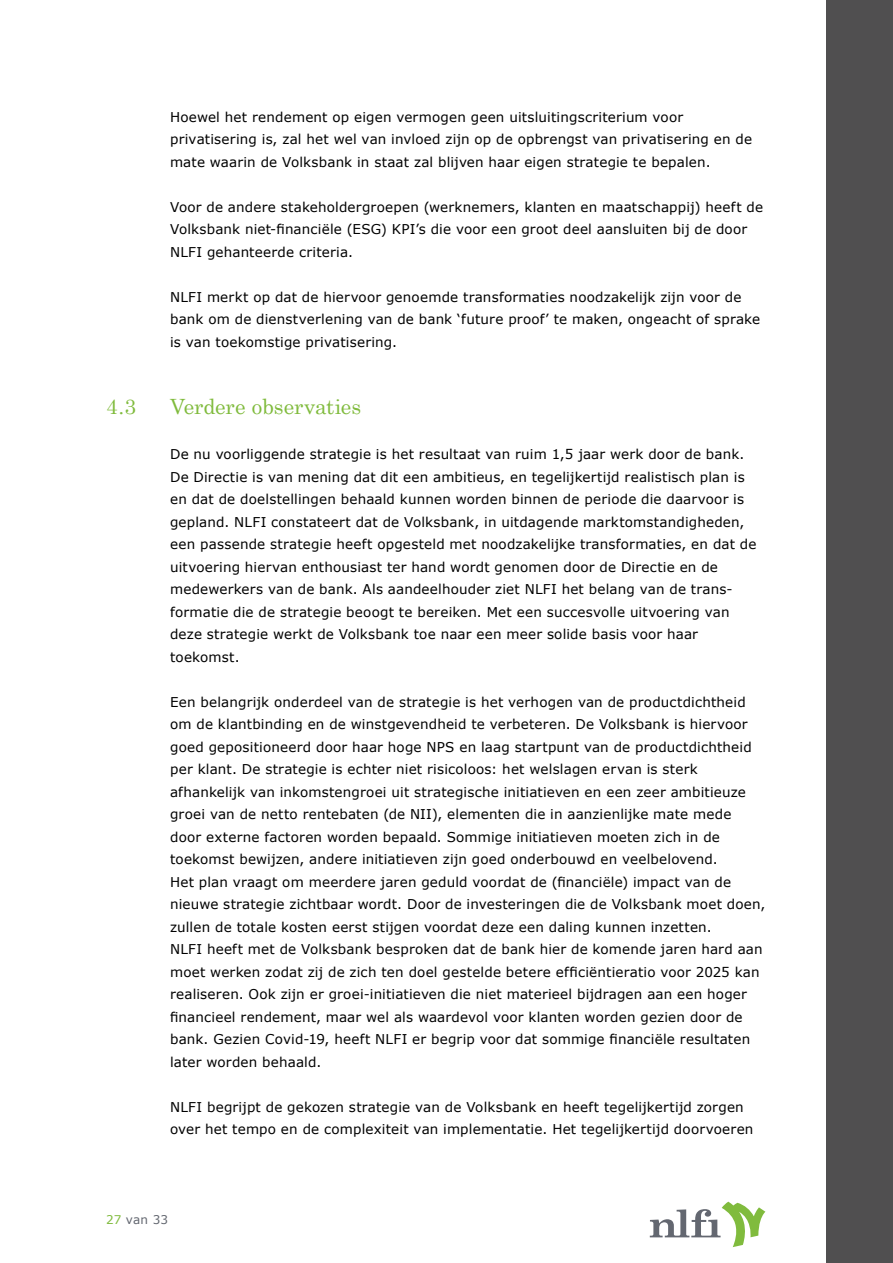
<style>
.page{position:relative;width:893px;height:1263px;background:#fff}
.page>*{position:absolute;margin:0;border:0;box-sizing:border-box;transform-origin:0 0}
.t1{font:21px "Century Schoolbook";letter-spacing:-.005em;color:#80bb3d}
.t2{font:13.5px/22.5px "Verdana";letter-spacing:.01em;color:#000}
.t3{font:12px "Verdana";letter-spacing:.01em;color:#636770}
.s1{color:#80bb3d}
</style>
<div class="page">
<div style="left:826px;top:0;width:67px;height:1263px;background:#504f50"></div>
<svg style="left:650px;top:1201px;width:115px;height:46px"></svg>
<p class="t2" style="left:170px;top:106px;width:584px">Hoewel het rendement op eigen vermogen geen uitsluitingscriterium voor privatisering is, zal het wel van invloed zijn op de opbrengst van privatisering en de mate waarin de Volksbank in staat zal blijven haar eigen strategie te bepalen.</p>
<p class="t2" style="left:170px;top:196px;width:595px">Voor de andere stakeholdergroepen (werknemers, klanten en maatschappij) heeft de<br>Volksbank niet-financiële (ESG) KPI’s die voor een groot deel aansluiten bij de door<br>NLFI gehanteerde criteria.</p>
<p class="t2" style="left:170px;top:286px;width:592px">NLFI merkt op dat de hiervoor genoemde transformaties noodzakelijk zijn voor de bank om de dienstverlening van de bank ‘future proof’ te maken, ongeacht of sprake is van toekomstige privatisering.</p>
<h1 class="t1" style="left:106px;top:393px;width:31px">4.3</h1>
<h1 class="t1" style="left:170px;top:393px;width:193px">Verdere observaties</h1>
<p class="t2" style="left:170px;top:443px;width:588px">De nu voorliggende strategie is het resultaat van ruim 1,5 jaar werk door de bank.<br>De Directie is van mening dat dit een ambitieus, en tegelijkertijd realistisch plan is en dat de doelstellingen behaald kunnen worden binnen de periode die daarvoor is gepland. NLFI constateert dat de Volksbank, in uitdagende marktomstandigheden, een passende strategie heeft opgesteld met noodzakelijke transformaties, en dat de uitvoering hiervan enthousiast ter hand wordt genomen door de Directie en de medewerkers van de bank. Als aandeelhouder ziet NLFI het belang van de trans&shy;formatie die de strategie beoogt te bereiken. Met een succesvolle uitvoering van deze strategie werkt de Volksbank toe naar een meer solide basis voor haar toekomst.</p>
<p class="t2" style="left:170px;top:691px;width:597px">Een belangrijk onderdeel van de strategie is het verhogen van de productdichtheid om de klantbinding en de winstgevendheid te verbeteren. De Volksbank is hiervoor goed gepositioneerd door haar hoge NPS en laag startpunt van de productdichtheid per klant. De strategie is echter niet risicoloos: het welslagen ervan is sterk afhankelijk van inkomstengroei uit strategische initiatieven en een zeer ambitieuze groei van de netto rentebaten (de NII), elementen die in aanzienlijke mate mede door externe factoren worden bepaald. Sommige initiatieven moeten zich in de toekomst bewijzen, andere initiatieven zijn goed onderbouwd en veelbelovend.<br>Het plan vraagt om meerdere jaren geduld voordat de (financiële) impact van de nieuwe strategie zichtbaar wordt. Door de investeringen die de Volksbank moet doen, zullen de totale kosten eerst stijgen voordat deze een daling kunnen inzetten.<br>NLFI heeft met de Volksbank besproken dat de bank hier de komende jaren hard aan moet werken zodat zij de zich ten doel gestelde betere efficiëntieratio voor 2025 kan realiseren. Ook zijn er groei-initiatieven die niet materieel bijdragen aan een hoger financieel rendement, maar wel als waardevol voor klanten worden gezien door de bank. Gezien Covid-19, heeft NLFI er begrip voor dat sommige financiële resultaten later worden behaald.</p>
<p class="t2" style="left:170px;top:1096px;width:585px">NLFI begrijpt de gekozen strategie van de Volksbank en heeft tegelijkertijd zorgen over het tempo en de complexiteit van implementatie. Het tegelijkertijd doorvoeren</p>
<p class="t3" style="left:106px;top:1212px;width:63px"><span class="s1">27</span> van 33</p>
</div>
